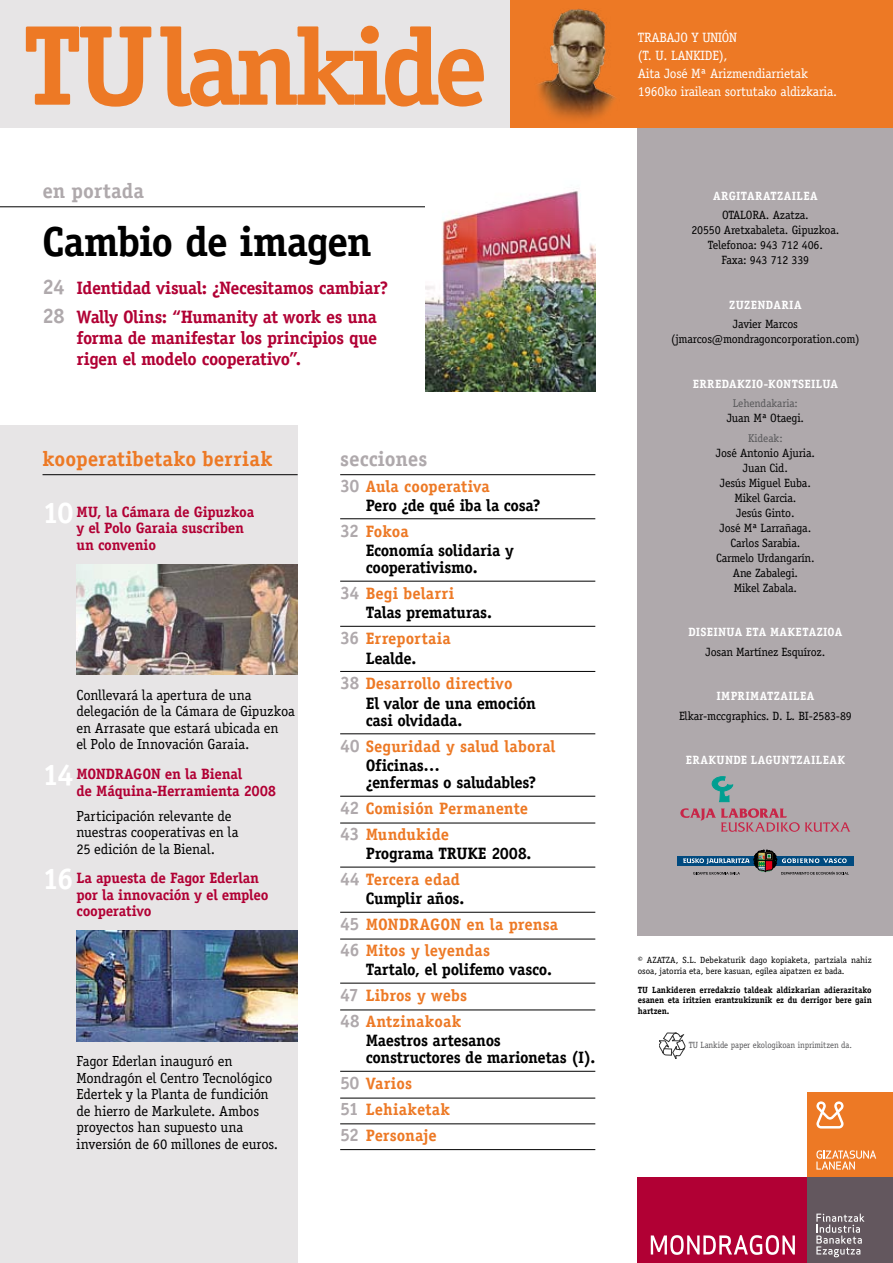
<style>
.page{position:relative;width:893px;height:1263px;background:#fff}
.page>*{position:absolute;margin:0;border:0;box-sizing:border-box;transform-origin:0 0}
.t1{font:700 109.2px "Officina Serif Std";letter-spacing:-.055em;color:#ed7925}
.t2{font:700 42px "Officina Serif Std";letter-spacing:-.03em;color:#000}
.t3{font:700 21px "Officina Serif Std";color:#ed7925}
.t4{font:700 21px "Officina Serif Std";letter-spacing:.005em;color:#afa9ac}
.t5{font:700 18px/29.5px "Officina Serif Std";letter-spacing:-.025em;color:#b10034}
.t6{font:700 18px "Officina Serif Std";letter-spacing:.005em;color:#ed7925}
.t7{font:700 16.5px/25.8px "Officina Serif Std";letter-spacing:-.01em;color:#000}
.t8{font:700 16.5px/25.8px "Officina Serif Std";color:#ed7925}
.t9{font:700 15px/16.5px "Officina Serif Std";letter-spacing:-.015em;color:#b10034}
.t10{font:14.7px/16.5px "Officina Serif Std";letter-spacing:-.01em;color:#000}
.t11{font:13.5px/18px "Officina Serif Std";letter-spacing:-.015em;color:#fff}
.t12{font:12px/15px "Officina Serif Std";letter-spacing:-.015em;color:#000;text-align:center}
.t13{font:700 12px "Officina Serif Std";letter-spacing:.02em;color:#fff}
.t14{font:11.25px "Officina Serif Std";letter-spacing:-.005em;color:#58585a}
.t15{font:700 9px/10.5px "Officina Serif Std";letter-spacing:-.005em;color:#000;text-align:justify;scale:.95 1}
.t16{font:9px/10.5px "Officina Serif Std";letter-spacing:-.005em;color:#000}
.t17{font:9px "Officina Serif Std";letter-spacing:-.005em;color:#58585a;scale:.95 1}
.s1{font-size:114.15px}
.s2{font-size:21px;color:#afa9ac}
.s3{font-size:30px;color:#fff}
.s4{font-size:18px;color:#afa9ac}
.s5{color:#ed7925}
.s6{color:#000}
</style>
<div class="page">
<div style="left:638px;top:116px;width:255px;height:819px;background:#afa9ac"></div>
<div style="left:0;top:0;width:510px;height:128px;background:#e7e5e6"></div>
<div style="left:0;top:425px;width:298px;height:838px;background:#e7e5e6"></div>
<div style="left:510px;top:0;width:383px;height:128px;background:#ed7925"></div>
<svg style="left:659px;top:1032px;width:26px;height:27px"></svg>
<svg style="left:680px;top:808px;width:170px;height:24px"></svg>
<svg style="left:712px;top:776px;width:21px;height:26px"></svg>
<div style="left:677px;top:856px;width:177px;height:10px;background:#004a7f"></div>
<svg style="left:683px;top:850px;width:166px;height:25px"></svg>
<img style="left:538px;top:9px;width:78px;height:111px">
<hr style="left:0;top:206px;width:595px;height:1px;background:#000">
<hr style="left:43px;top:474px;width:255px;height:1px;background:#000">
<img style="left:77px;top:564px;width:221px;height:111px">
<img style="left:77px;top:931px;width:221px;height:110px">
<hr style="left:340px;top:474px;width:255px;height:1px;background:#000">
<hr style="left:340px;top:518px;width:255px;height:1px;background:#000">
<hr style="left:340px;top:581px;width:255px;height:1px;background:#000">
<hr style="left:340px;top:626px;width:255px;height:1px;background:#000">
<hr style="left:340px;top:671px;width:255px;height:1px;background:#000">
<hr style="left:340px;top:733px;width:255px;height:1px;background:#000">
<hr style="left:340px;top:796px;width:255px;height:1px;background:#000">
<hr style="left:340px;top:823px;width:255px;height:1px;background:#000">
<hr style="left:340px;top:867px;width:255px;height:1px;background:#000">
<hr style="left:340px;top:912px;width:255px;height:1px;background:#000">
<hr style="left:340px;top:939px;width:255px;height:1px;background:#000">
<hr style="left:340px;top:983px;width:255px;height:1px;background:#000">
<hr style="left:340px;top:1009px;width:255px;height:1px;background:#000">
<hr style="left:340px;top:1071px;width:255px;height:1px;background:#000">
<hr style="left:340px;top:1098px;width:255px;height:1px;background:#000">
<hr style="left:340px;top:1123px;width:255px;height:1px;background:#000">
<hr style="left:340px;top:1149px;width:255px;height:1px;background:#000">
<img style="left:425px;top:191px;width:170px;height:200px">
<div style="left:808px;top:1093px;width:85px;height:85px;background:#ed7925"></div>
<div style="left:638px;top:1178px;width:170px;height:85px;background:#b10034"></div>
<svg style="left:651px;top:1235px;width:144px;height:20px"></svg>
<div style="left:808px;top:1178px;width:85px;height:85px;background:#63575e"></div>
<svg style="left:816px;top:1101px;width:28px;height:27px"></svg>
<svg style="left:816px;top:1150px;width:60px;height:19px"></svg>
<svg style="left:816px;top:1213px;width:48px;height:44px"></svg>
<h1 class="t1" style="left:23px;top:-1px;width:467px"><span class="s1">TU</span> lankide</h1>
<p class="t6" style="left:64px;top:24px;width:199px">kooperatibetako berriak</p>
<h3 class="t4" style="left:43px;top:178px;width:103px">en portada</h3>
<h2 class="t2" style="left:43px;top:215px;width:331px">Cambio de imagen</h2>
<p class="t5" style="left:43px;top:273px;width:347px"><span class="s2">24</span> Identidad visual: ¿Necesitamos cambiar?<br><span class="s2">28</span> Wally Olins: “Humanity at work es una</p>
<p class="t5" style="left:77px;top:327px;width:302px;line-height:21px">forma de manifestar los principios que rigen el modelo cooperativo”.</p>
<h3 class="t3" style="left:43px;top:446px;width:231px">kooperatibetako berriak</h3>
<p class="t9" style="left:77px;top:503px;width:179px;text-indent:-34px"><span class="s3">10</span> MU, la Cámara de Gipuzkoa y el Polo Garaia suscriben un convenio</p>
<p class="t10" style="left:77px;top:687px;width:220px">Conllevará la apertura de una delegación de la Cámara de Gipuzkoa en Arrasate que estará ubicada en<br>el Polo de Innovación Garaia.</p>
<p class="t9" style="left:77px;top:765px;width:201px;text-indent:-34px"><span class="s3">14</span> MONDRAGON en la Bienal<br>de Máquina-Herramienta 2008</p>
<p class="t10" style="left:77px;top:807px;width:163px">Participación relevante de nuestras cooperativas en la<br>25 edición de la Bienal.</p>
<p class="t9" style="left:77px;top:869px;width:193px;text-indent:-34px"><span class="s3">16</span> La apuesta de Fagor Ederlan por la innovación y el empleo cooperativo</p>
<p class="t10" style="left:77px;top:1053px;width:203px">Fagor Ederlan inauguró en<br>Mondragón el Centro Tecnológico<br>Edertek y la Planta de fundición de hierro de Markulete. Ambos proyectos han supuesto una inversión de 60 millones de euros.</p>
<h3 class="t4" style="left:340px;top:446px;width:89px">secciones</h3>
<p class="t7" style="left:366px;top:476px;width:176px;line-height:19.4px;text-indent:-26px"><span class="s4">30</span> <span class="s5">Aula cooperativa<br></span>Pero ¿de qué iba la cosa?</p>
<p class="t7" style="left:366px;top:521px;width:149px;line-height:19.4px;text-indent:-26px"><span class="s4">32</span> <span class="s5">Fokoa<br></span>Economía solidaria y</p>
<p class="t7" style="left:340px;top:555px;width:139px;text-indent:26px">cooperativismo.<br><span class="s4">34</span> <span class="s5">Begi belarri</span></p>
<p class="t7" style="left:340px;top:600px;width:153px;text-indent:26px">Talas prematuras.<br><span class="s4">36</span> <span class="s5">Erreportaia</span></p>
<p class="t8" style="left:340px;top:645px;width:174px;text-indent:26px"><span class="s6">Lealde.<br></span><span class="s4">38</span> Desarrollo directivo</p>
<p class="t7" style="left:366px;top:694px;width:172px;line-height:17.2px">El valor de una emoción casi olvidada.</p>
<p class="t8" style="left:366px;top:736px;width:191px;line-height:19.4px;text-indent:-26px"><span class="s4">40</span> Seguridad y salud laboral<br><span class="s6">Oficinas…</span></p>
<p class="t8" style="left:340px;top:770px;width:197px;text-indent:26px"><span class="s6">¿enfermas o saludables?<br></span><span class="s4">42</span> Comisión Permanente<br><span class="s4">43</span> Mundukide</p>
<p class="t7" style="left:340px;top:840px;width:193px;text-indent:26px">Programa TRUKE 2008.<br><span class="s4">44</span> <span class="s5">Tercera edad</span></p>
<p class="t8" style="left:340px;top:886px;width:219px;text-indent:26px"><span class="s6">Cumplir años.<br></span><span class="s4">45</span> MONDRAGON en la prensa<br><span class="s4">46</span> Mitos y leyendas</p>
<p class="t7" style="left:340px;top:956px;width:213px;text-indent:26px">Tartalo, el polifemo vasco.<br><span class="s4">47</span> <span class="s5">Libros y webs<br></span><span class="s4">48</span> <span class="s5">Antzinakoak</span></p>
<p class="t7" style="left:366px;top:1032px;width:231px;line-height:17.2px">Maestros artesanos constructores de marionetas (I).</p>
<p class="t8" style="left:340px;top:1070px;width:111px"><span class="s4">50</span> Varios<br><span class="s4">51</span> Lehiaketak<br><span class="s4">52</span> Personaje</p>
<p class="t11" style="left:638px;top:28px;width:201px">TRABAJO Y UNIÓN<br>(T. U. Lankide),<br>Aita José Mª Arizmendiarrietak<br>1960ko irailean sortutako aldizkaria.</p>
<p class="t13" style="left:713px;top:188px;width:9px">argitarat</p>
<p class="t13" style="left:777px;top:188px;width:15px">zailea</p>
<p class="t12" style="left:691px;top:208px;width:149px">OTALORA. Azatza.<br>20550 Aretxabaleta. Gipuzkoa.<br>Telefonoa: 943 712 406.<br>Faxa: 943 712 339</p>
<p class="t13" style="left:729px;top:297px;width:30px">zuzendaria</p>
<p class="t12" style="left:671px;top:317px;width:190px">Javier Marcos (jmarcos@mondragoncorporation.com)</p>
<p class="t13" style="left:693px;top:376px;width:147px">ERREDAKZIO-KONTSEILUA</p>
<p class="t14" style="left:733px;top:397px;width:66px">Lehendakaria:</p>
<p class="t12" style="left:727px;top:411px;width:79px">Juan Mª Otaegi.</p>
<p class="t14" style="left:748px;top:431px;width:36px">Kideak:</p>
<p class="t12" style="left:716px;top:445px;width:101px">José Antonio Ajuria.<br>Juan Cid.<br>Jesús Miguel Euba.<br>Mikel Garcia.<br>Jesús Ginto.<br>José Mª Larrañaga.<br>Carlos Sarabia.<br>Carmelo Urdangarín.<br>Ane Zabalegi.<br>Mikel Zabala.</p>
<p class="t13" style="left:688px;top:625px;width:15px">Diseinua</p>
<p class="t13" style="left:746px;top:625px;width:8px">eta</p>
<p class="t13" style="left:770px;top:625px;width:9px">maketa</p>
<p class="t13" style="left:817px;top:625px;width:14px">zioa</p>
<p class="t12" style="left:706px;top:644px;width:121px">Josan Martínez Esquíroz.</p>
<p class="t13" style="left:716px;top:689px;width:14px">Imprimat</p>
<p class="t13" style="left:774px;top:689px;width:15px">zailea</p>
<p class="t12" style="left:679px;top:708px;width:174px">Elkar-mccgraphics. D. L. BI-2583-89</p>
<p class="t13" style="left:686px;top:753px;width:16px">Erakunde</p>
<p class="t13" style="left:751px;top:753px;width:9px">lagunt</p>
<p class="t13" style="left:797px;top:753px;width:15px">zaileak</p>
<p class="t16" style="left:638px;top:955px;width:235px">© AZATZA, S.L. Debekaturik dago kopiaketa, partziala nahiz osoa, jatorria eta, bere kasuan, egilea aipatzen ez bada.</p>
<p class="t15" style="left:638px;top:984px;width:248px">TU Lankideren erredakzio taldeak aldizkarian adierazitako esanen eta iritzien erantzukizunik ez du derrigor bere gain hartzen.</p>
<p class="t17" style="left:689px;top:1040px;width:173px">TU Lankide paper ekologikoan inprimitzen da.</p>
</div>
